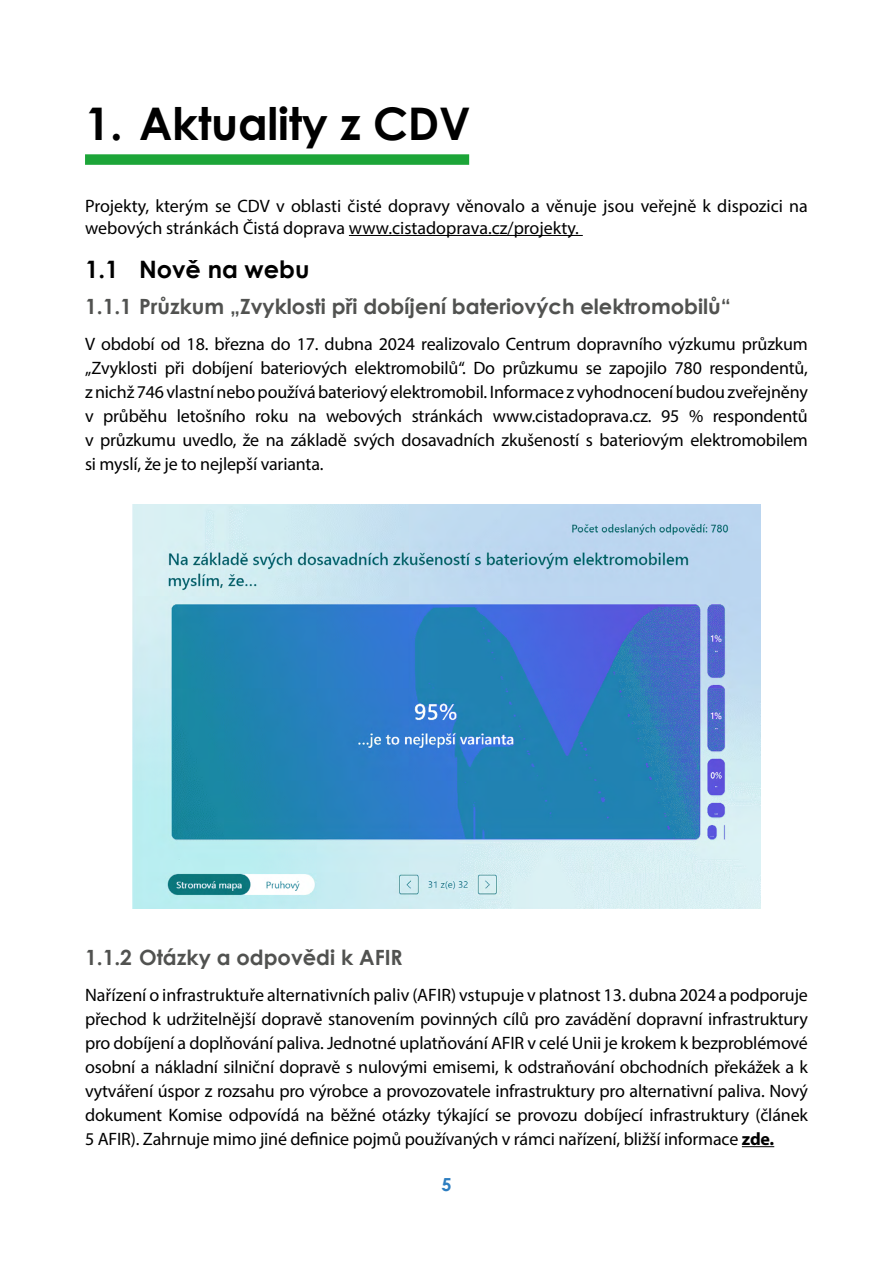
<style>
.page{position:relative;width:893px;height:1263px;background:#fff}
.page>*{position:absolute;margin:0;border:0;box-sizing:border-box;transform-origin:0 0}
.t1{font:700 45px "Century Gothic";letter-spacing:-.005em;color:#000}
.t2{font:700 24px "Century Gothic";color:#000}
.t3{font:700 21px "Century Gothic";color:#515250}
.t4{font:18px/24px "Myriad Pro";letter-spacing:-.005em;color:#000;text-align:justify}
.t5{font:700 18px "Century Gothic";color:#2c7dc0}
.s1{font-weight:700}
</style>
<div class="page">
<div style="left:90px;top:154px;width:374px;height:11px;background:#1ca538"></div>
<hr style="left:349px;top:235px;width:234px;height:1px;background:#000">
<hr style="left:742px;top:1146px;width:32px;height:1px;background:#000">
<img style="left:133px;top:504px;width:627px;height:405px">
<h1 class="t1" style="left:85px;top:90px;width:387px">1. Aktuality z CDV</h1>
<p class="t4" style="left:85px;top:195px;width:724px;line-height:21.6px">Projekty, kterým se CDV v oblasti čisté dopravy věnovalo a věnuje jsou veřejně k dispozici na webových stránkách Čistá doprava www.cistadoprava.cz/projekty.</p>
<h2 class="t2" style="left:85px;top:251px;width:226px">1.1 Nově na webu</h2>
<p class="t3" style="left:85px;top:290px;width:647px">1.1.1 Průzkum „Zvyklosti při dobíjení bateriových elektromobilů“</p>
<p class="t4" style="left:85px;top:331px;width:724px">V období od 18. března do 17. dubna 2024 realizovalo Centrum dopravního výzkumu průzkum „Zvyklosti při dobíjení bateriových elektromobilů“. Do průzkumu se zapojilo 780 respondentů, z nichž 746 vlastní nebo používá bateriový elektromobil. Informace z vyhodnocení budou zveřejněny v průběhu letošního roku na webových stránkách www.cistadoprava.cz. 95 % respondentů v průzkumu uvedlo, že na základě svých dosavadních zkušeností s bateriovým elektromobilem si myslí, že je to nejlepší varianta.</p>
<p class="t3" style="left:85px;top:941px;width:319px">1.1.2 Otázky a odpovědi k AFIR</p>
<p class="t4" style="left:85px;top:982px;width:724px">Nařízení o infrastruktuře alternativních paliv (AFIR) vstupuje v platnost 13. dubna 2024 a podporuje přechod k udržitelnější dopravě stanovením povinných cílů pro zavádění dopravní infrastruktury pro dobíjení a doplňování paliva. Jednotné uplatňování AFIR v celé Unii je krokem k bezproblémové osobní a nákladní silniční dopravě s nulovými emisemi, k odstraňování obchodních překážek a k vytváření úspor z rozsahu pro výrobce a provozovatele infrastruktury pro alternativní paliva. Nový dokument Komise odpovídá na běžné otázky týkající se provozu dobíjecí infrastruktury (článek 5 AFIR). Zahrnuje mimo jiné definice pojmů používaných v rámci nařízení, bližší informace <span class="s1">zde.</span></p>
<p class="t5" style="left:441px;top:1171px;width:12px">5</p>
</div>
